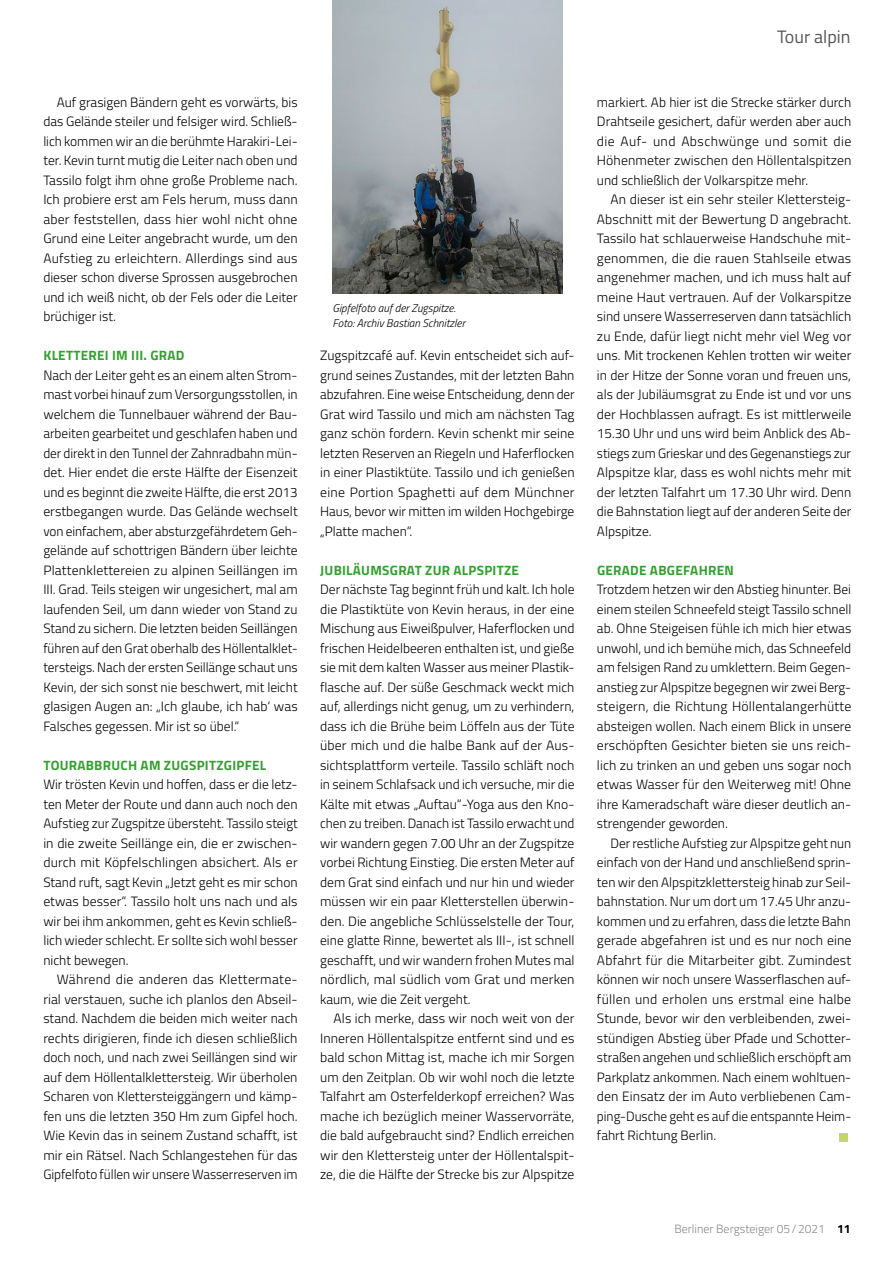
<style>
.page{position:relative;width:893px;height:1263px;background:#fff}
.page>*{position:absolute;margin:0;border:0;box-sizing:border-box;transform-origin:0 0}
.Rubrik{font:18px "Titillium";color:#565655}
.T04_Text_Folgeparagr{font:300 13.5px/19.5px "Titillium";color:#000;text-align:justify}
.T04_Text{font:300 13.5px/19.5px "Titillium";color:#000;text-align:justify}
.T05_Zwischenüberschr{font:700 13.5px "Titillium";letter-spacing:.02em;color:#34a030}
.t1{font:300 12px "Titillium";color:#868786}
.BU_viel{font:italic 300 11.25px/15px "Titillium";color:#000}
.s1{font-weight:700;color:#000}
</style>
<div class="page">
<div style="left:839px;top:1133px;width:9px;height:8px;background:#c5d76a"></div>
<img style="left:333px;top:0;width:229px;height:293px">
<p class="T04_Text_Folgeparagr" style="left:43px;top:91px;width:256px;text-indent:13px">Auf grasigen Bändern geht es vorwärts, bis das Gelände steiler und felsiger wird. Schließ&shy;lich kommen wir an die berühmte Harakiri-Lei&shy;ter. Kevin turnt mutig die Leiter nach oben und Tassilo folgt ihm ohne große Probleme nach.<br>Ich probiere erst am Fels herum, muss dann aber feststellen, dass hier wohl nicht ohne Grund eine Leiter angebracht wurde, um den Aufstieg zu erleichtern. Allerdings sind aus dieser schon diverse Sprossen ausgebrochen und ich weiß nicht, ob der Fels oder die Leiter brüchiger ist.</p>
<p class="T05_Zwischenüberschr" style="left:43px;top:345px;width:143px">KLETTEREI IM III. GRAD</p>
<p class="T04_Text" style="left:43px;top:364px;width:256px">Nach der Leiter geht es an einem alten Strom&shy;mast vorbei hinauf zum Versorgungsstollen, in welchem die Tunnelbauer während der Bau&shy;arbeiten gearbeitet und geschlafen haben und der direkt in den Tunnel der Zahnradbahn mün&shy;det. Hier endet die erste Hälfte der Eisenzeit und es beginnt die zweite Hälfte, die erst 2013 erstbegangen wurde. Das Gelände wechselt von einfachem, aber absturzgefährdetem Geh&shy;gelände auf schottrigen Bändern über leichte Plattenklettereien zu alpinen Seillängen im III. Grad. Teils steigen wir ungesichert, mal am laufenden Seil, um dann wieder von Stand zu Stand zu sichern. Die letzten beiden Seillängen führen auf den Grat oberhalb des Höllentalklet&shy;tersteigs. Nach der ersten Seillänge schaut uns Kevin, der sich sonst nie beschwert, mit leicht glasigen Augen an: „Ich glaube, ich hab‘ was Falsches gegessen. Mir ist so übel.“</p>
<p class="T05_Zwischenüberschr" style="left:43px;top:754px;width:224px">TOURABBRUCH AM ZUGSPITZGIPFEL</p>
<p class="T04_Text" style="left:43px;top:774px;width:256px">Wir trösten Kevin und hoffen, dass er die letz&shy;ten Meter der Route und dann auch noch den Aufstieg zur Zugspitze übersteht. Tassilo steigt in die zweite Seillänge ein, die er zwischen&shy;durch mit Köpfelschlingen absichert. Als er Stand ruft, sagt Kevin „Jetzt geht es mir schon etwas besser“. Tassilo holt uns nach und als wir bei ihm ankommen, geht es Kevin schließ&shy;lich wieder schlecht. Er sollte sich wohl besser nicht bewegen.</p>
<p class="T04_Text_Folgeparagr" style="left:43px;top:969px;width:256px;text-indent:13px">Während die anderen das Klettermate&shy;rial verstauen, suche ich planlos den Abseil&shy;stand. Nachdem die beiden mich weiter nach rechts dirigieren, finde ich diesen schließlich doch noch, und nach zwei Seillängen sind wir auf dem Höllentalklettersteig. Wir überholen Scharen von Klettersteiggängern und kämp&shy;fen uns die letzten 350 Hm zum Gipfel hoch.<br>Wie Kevin das in seinem Zustand schafft, ist mir ein Rätsel. Nach Schlangestehen für das Gipfelfoto füllen wir unsere Wasserreserven im</p>
<p class="BU_viel" style="left:333px;top:300px;width:134px">Gipfelfoto auf der Zugspitze.<br>Foto: Archiv Bastian Schnitzler</p>
<p class="T04_Text_Folgeparagr" style="left:320px;top:345px;width:256px">Zugspitzcafé auf. Kevin entscheidet sich auf&shy;grund seines Zustandes, mit der letzten Bahn abzufahren. Eine weise Entscheidung, denn der Grat wird Tassilo und mich am nächsten Tag ganz schön fordern. Kevin schenkt mir seine letzten Reserven an Riegeln und Haferflocken in einer Plastiktüte. Tassilo und ich genießen eine Portion Spaghetti auf dem Münchner Haus, bevor wir mitten im wilden Hochgebirge „Platte machen“.</p>
<p class="T05_Zwischenüberschr" style="left:320px;top:559px;width:200px">JUBILÄUMSGRAT ZUR ALPSPITZE</p>
<p class="T04_Text" style="left:320px;top:579px;width:256px">Der nächste Tag beginnt früh und kalt. Ich hole die Plastiktüte von Kevin heraus, in der eine Mischung aus Eiweißpulver, Haferflocken und frischen Heidelbeeren enthalten ist, und gieße sie mit dem kalten Wasser aus meiner Plastik&shy;flasche auf. Der süße Geschmack weckt mich auf, allerdings nicht genug, um zu verhindern, dass ich die Brühe beim Löffeln aus der Tüte über mich und die halbe Bank auf der Aus&shy;sichtsplattform verteile. Tassilo schläft noch in seinem Schlafsack und ich versuche, mir die Kälte mit etwas „Auftau“-Yoga aus den Kno&shy;chen zu treiben. Danach ist Tassilo erwacht und wir wandern gegen 7.00 Uhr an der Zugspitze vorbei Richtung Einstieg. Die ersten Meter auf dem Grat sind einfach und nur hin und wieder müssen wir ein paar Kletterstellen überwin&shy;den. Die angebliche Schlüsselstelle der Tour, eine glatte Rinne, bewertet als III-, ist schnell geschafft, und wir wandern frohen Mutes mal nördlich, mal südlich vom Grat und merken kaum, wie die Zeit vergeht.</p>
<p class="T04_Text_Folgeparagr" style="left:320px;top:1008px;width:256px;text-indent:14px">Als ich merke, dass wir noch weit von der Inneren Höllentalspitze entfernt sind und es bald schon Mittag ist, mache ich mir Sorgen um den Zeitplan. Ob wir wohl noch die letzte Talfahrt am Osterfelderkopf erreichen? Was mache ich bezüglich meiner Wasservorräte, die bald aufgebraucht sind? Endlich erreichen wir den Klettersteig unter der Höllentalspit&shy;ze, die die Hälfte der Strecke bis zur Alpspitze</p>
<p class="Rubrik" style="left:777px;top:24px;width:75px">Tour alpin</p>
<p class="T04_Text_Folgeparagr" style="left:597px;top:91px;width:256px">markiert. Ab hier ist die Strecke stärker durch Drahtseile gesichert, dafür werden aber auch die Auf- und Abschwünge und somit die Höhenmeter zwischen den Höllentalspitzen und schließlich der Volkarspitze mehr.</p>
<p class="T04_Text_Folgeparagr" style="left:597px;top:189px;width:256px;text-indent:14px">An dieser ist ein sehr steiler Klettersteig-Abschnitt mit der Bewertung D angebracht.<br>Tassilo hat schlauerweise Handschuhe mit&shy;genommen, die die rauen Stahlseile etwas angenehmer machen, und ich muss halt auf meine Haut vertrauen. Auf der Volkarspitze sind unsere Wasserreserven dann tatsächlich zu Ende, dafür liegt nicht mehr viel Weg vor uns. Mit trockenen Kehlen trotten wir weiter in der Hitze der Sonne voran und freuen uns, als der Jubiläumsgrat zu Ende ist und vor uns der Hochblassen aufragt. Es ist mittlerweile 15.30 Uhr und uns wird beim Anblick des Ab&shy;stiegs zum Grieskar und des Gegenanstiegs zur Alpspitze klar, dass es wohl nichts mehr mit der letzten Talfahrt um 17.30 Uhr wird. Denn die Bahnstation liegt auf der anderen Seite der Alpspitze.</p>
<p class="T05_Zwischenüberschr" style="left:597px;top:559px;width:138px">GERADE ABGEFAHREN</p>
<p class="T04_Text" style="left:597px;top:579px;width:256px">Trotzdem hetzen wir den Abstieg hinunter. Bei einem steilen Schneefeld steigt Tassilo schnell ab. Ohne Steigeisen fühle ich mich hier etwas unwohl, und ich bemühe mich, das Schneefeld am felsigen Rand zu umklettern. Beim Gegen&shy;anstieg zur Alpspitze begegnen wir zwei Berg&shy;steigern, die Richtung Höllentalangerhütte absteigen wollen. Nach einem Blick in unsere erschöpften Gesichter bieten sie uns reich&shy;lich zu trinken an und geben uns sogar noch etwas Wasser für den Weiterweg mit! Ohne ihre Kameradschaft wäre dieser deutlich an&shy;strengender geworden.</p>
<p class="T04_Text_Folgeparagr" style="left:597px;top:832px;width:256px;text-indent:14px">Der restliche Aufstieg zur Alpspitze geht nun einfach von der Hand und anschließend sprin&shy;ten wir den Alpspitzklettersteig hinab zur Seil&shy;bahnstation. Nur um dort um 17.45 Uhr anzu&shy;kommen und zu erfahren, dass die letzte Bahn gerade abgefahren ist und es nur noch eine Abfahrt für die Mitarbeiter gibt. Zumindest können wir noch unsere Wasserflaschen auf&shy;füllen und erholen uns erstmal eine halbe Stunde, bevor wir den verbleibenden, zwei&shy;stündigen Abstieg über Pfade und Schotter&shy;straßen angehen und schließlich erschöpft am Parkplatz ankommen. Nach einem wohltuen&shy;den Einsatz der im Auto verbliebenen Cam&shy;ping-Dusche geht es auf die entspannte Heim&shy;fahrt Richtung Berlin.</p>
<p class="t1" style="left:674px;top:1220px;width:178px">Berliner Bergsteiger 05/2021 <span class="s1">11</span></p>
</div>
